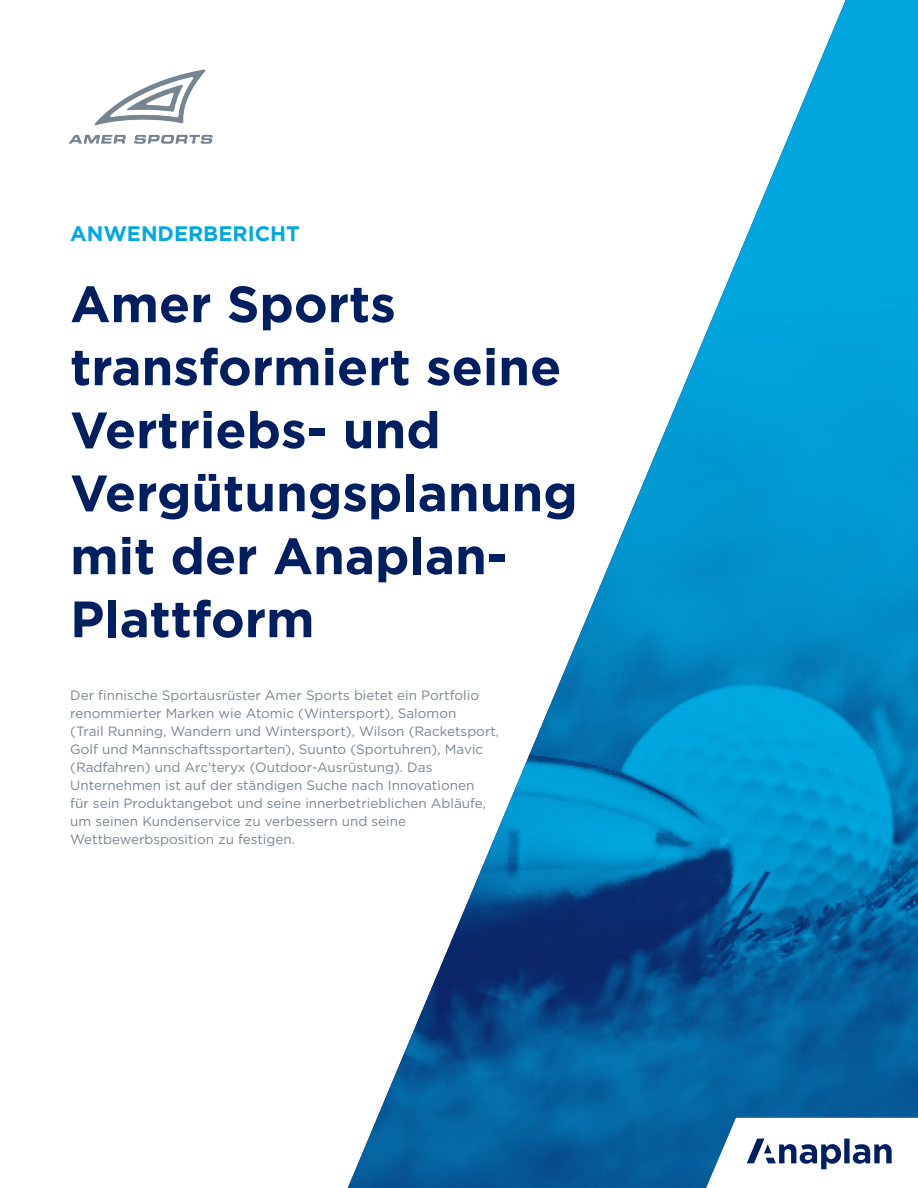
<style>
.page{position:relative;width:918px;height:1188px;background:#fff}
.page>*{position:absolute;margin:0;border:0;box-sizing:border-box;transform-origin:0 0}
.t1{font:700 51px/63px "Gotham";color:#001f61}
.t2{font:700 21px "Gotham";color:#00a8e2}
.t3{font:13.5px/18px "Gotham";color:#788592}
</style>
<div class="page">
<img style="left:348px;top:0;width:570px;height:1188px">
<svg style="left:706px;top:1118px;width:212px;height:70px"></svg>
<img style="left:68px;top:69px;width:145px;height:75px">
<p class="t2" style="left:70px;top:220px;width:231px">ANWENDERBERICHT</p>
<p class="t1" style="left:70px;top:272px;width:509px">Amer Sports transformiert seine<br>Vertriebs- und<br>Vergütungsplanung mit der Anaplan-<br>Plattform</p>
<p class="t3" style="left:70px;top:686px;width:431px">Der finnische Sportausrüster Amer Sports bietet ein Portfolio renommierter Marken wie Atomic (Wintersport), Salomon<br>(Trail Running, Wandern und Wintersport), Wilson (Racketsport, Golf und Mannschaftssportarten), Suunto (Sportuhren), Mavic (Radfahren) und Arc’teryx (Outdoor-Ausrüstung). Das Unternehmen ist auf der ständigen Suche nach Innovationen<br>für sein Produktangebot und seine innerbetrieblichen Abläufe, um seinen Kundenservice zu verbessern und seine Wettbewerbsposition zu festigen.</p>
</div>
